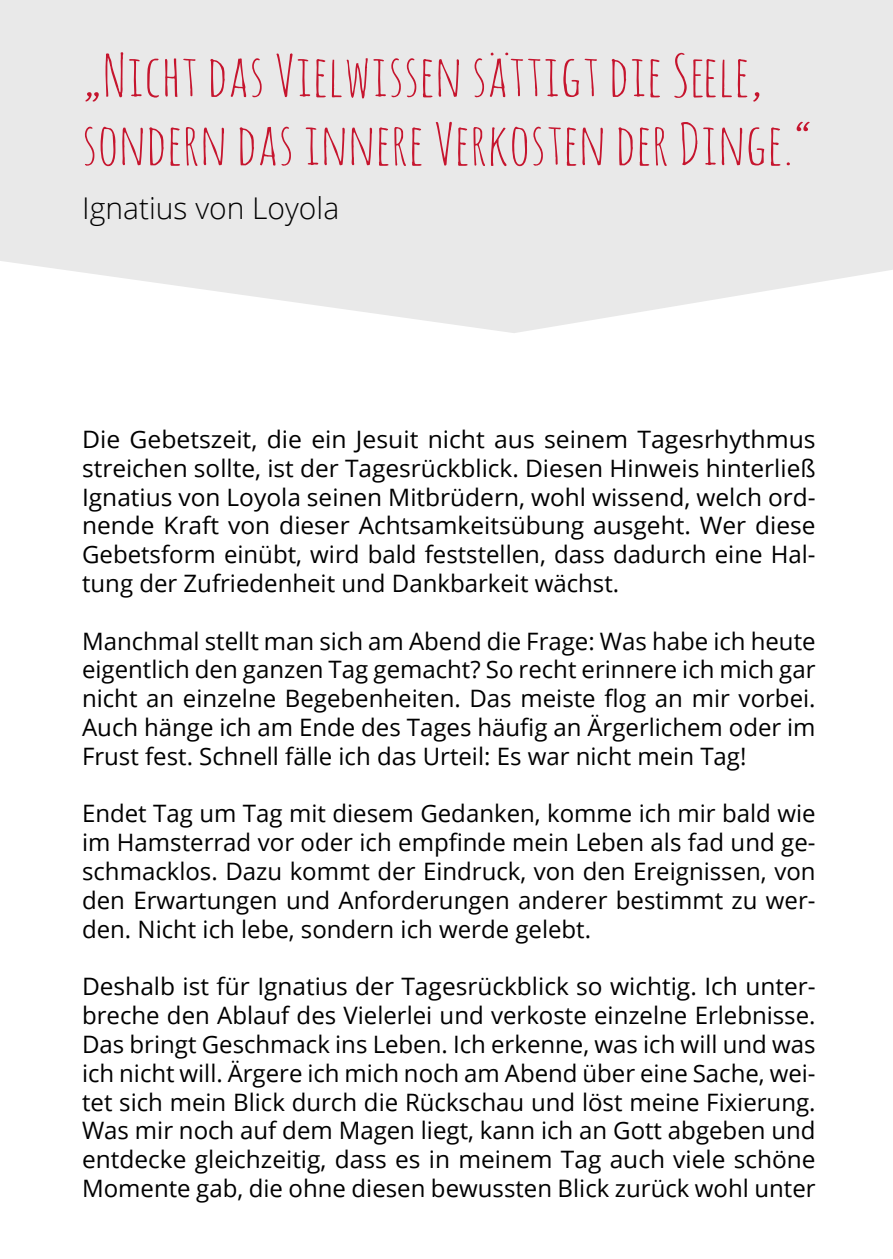
<style>
.page{position:relative;width:893px;height:1259px;background:#fff}
.page>*{position:absolute;margin:0;border:0;box-sizing:border-box;transform-origin:0 0}
.t1{font:57px/68.4px "Amatic SC";color:#c6152e;scale:1.14 1}
.t2{font:300 30px "Open Sans";color:#000}
.t3{font:24px/28.8px "Open Sans";color:#000;text-align:justify}
</style>
<div class="page">
<svg style="left:0;top:0;width:468px;height:327px;background:#ebebeb"></svg>
<svg style="left:468px;top:0;width:425px;height:333px;background:#eaeaea"></svg>
<h1 class="t1" style="left:82px;top:40px;width:642px">„Nicht das Vielwissen sättigt die Seele, sondern das innere Verkosten der Dinge.“</h1>
<p class="t2" style="left:82px;top:188px;width:259px">Ignatius von Loyola</p>
<p class="t3" style="left:82px;top:424px;width:735px">Die Gebetszeit, die ein Jesuit nicht aus seinem Tagesrhythmus streichen sollte, ist der Tagesrückblick. Diesen Hinweis hinterließ Ignatius von Loyola seinen Mitbrüdern, wohl wissend, welch ord&shy;nende Kraft von dieser Achtsamkeitsübung ausgeht. Wer diese Gebetsform einübt, wird bald feststellen, dass dadurch eine Hal&shy;tung der Zufriedenheit und Dankbarkeit wächst.</p>
<p class="t3" style="left:82px;top:626px;width:735px">Manchmal stellt man sich am Abend die Frage: Was habe ich heute eigentlich den ganzen Tag gemacht? So recht erinnere ich mich gar nicht an einzelne Begebenheiten. Das meiste flog an mir vorbei.<br>Auch hänge ich am Ende des Tages häufig an Ärgerlichem oder im Frust fest. Schnell fälle ich das Urteil: Es war nicht mein Tag!</p>
<p class="t3" style="left:82px;top:798px;width:735px">Endet Tag um Tag mit diesem Gedanken, komme ich mir bald wie im Hamsterrad vor oder ich empfinde mein Leben als fad und ge&shy;schmacklos. Dazu kommt der Eindruck, von den Ereignissen, von den Erwartungen und Anforderungen anderer bestimmt zu wer&shy;den. Nicht ich lebe, sondern ich werde gelebt.</p>
<p class="t3" style="left:82px;top:971px;width:735px">Deshalb ist für Ignatius der Tagesrückblick so wichtig. Ich unter&shy;breche den Ablauf des Vielerlei und verkoste einzelne Erlebnisse.<br>Das bringt Geschmack ins Leben. Ich erkenne, was ich will und was ich nicht will. Ärgere ich mich noch am Abend über eine Sache, wei&shy;tet sich mein Blick durch die Rückschau und löst meine Fixierung.<br>Was mir noch auf dem Magen liegt, kann ich an Gott abgeben und entdecke gleichzeitig, dass es in meinem Tag auch viele schöne Momente gab, die ohne diesen bewussten Blick zurück wohl unter</p>
</div>
